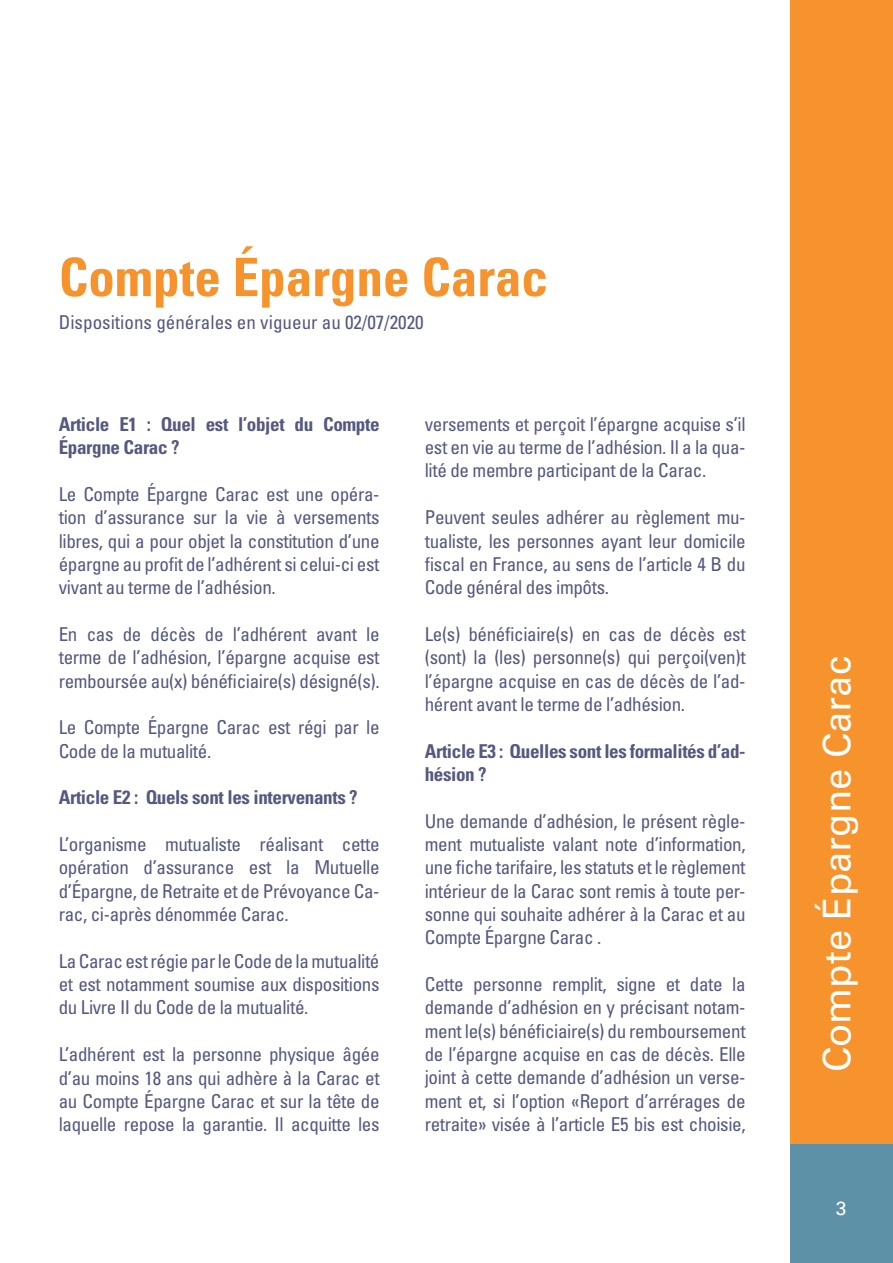
<style>
.page{position:relative;width:893px;height:1263px;background:#fff}
.page>*{position:absolute;margin:0;border:0;box-sizing:border-box;transform-origin:0 0}
.t1{font:700 condensed 53.1px "Univers LT Std";color:#f7932c}
.t2{font:38.25px "Univers LT Std";color:#fff}
.t3{font:condensed 19.05px/23.4px "Univers LT Std";letter-spacing:-.02em;color:#55587f;text-align:justify}
.t4{font:700 condensed 19.05px/23.4px "Univers LT Std";letter-spacing:-.02em;color:#55587f}
.t5{font:condensed 19.05px "Univers LT Std";color:#55587f}
.t6{font:19.05px "Univers LT Std";color:#fff}
</style>
<div class="page">
<div style="left:791px;top:0;width:102px;height:1146px;background:#f7932c"></div>
<div style="left:791px;top:1144px;width:102px;height:119px;background:#5d91a7"></div>
<p class="t1" style="left:59px;top:245px;width:491px">Compte Épargne Carac</p>
<p class="t5" style="left:59px;top:310px;width:366px">Dispositions générales en vigueur au 02/07/2020</p>
<p class="t4" style="left:59px;top:412px;width:322px">Article E1 : Quel est l’objet du Compte<br>Épargne Carac ?</p>
<p class="t3" style="left:59px;top:482px;width:322px">Le Compte Épargne Carac est une opéra&shy;tion d’assurance sur la vie à versements libres, qui a pour objet la constitution d’une épargne au profit de l’adhérent si celui-ci est vivant au terme de l’adhésion.</p>
<p class="t3" style="left:59px;top:622px;width:322px">En cas de décès de l’adhérent avant le terme de l’adhésion, l’épargne acquise est remboursée au(x) bénéficiaire(s) désigné(s).</p>
<p class="t3" style="left:59px;top:716px;width:322px">Le Compte Épargne Carac est régi par le<br>Code de la mutualité.</p>
<p class="t4" style="left:59px;top:786px;width:301px">Article E2 : Quels sont les intervenants ?</p>
<p class="t3" style="left:59px;top:832px;width:322px">L’organisme mutualiste réalisant cette opération d’assurance est la Mutuelle d’Épargne, de Retraite et de Prévoyance Ca&shy;rac, ci-après dénommée Carac.</p>
<p class="t3" style="left:59px;top:949px;width:322px">La Carac est régie par le Code de la mutualité et est notamment soumise aux dispositions du Livre II du Code de la mutualité.</p>
<p class="t3" style="left:59px;top:1042px;width:322px">L’adhérent est la personne physique âgée d’au moins 18 ans qui adhère à la Carac et au Compte Épargne Carac et sur la tête de laquelle repose la garantie. Il acquitte les</p>
<p class="t3" style="left:425px;top:412px;width:322px">versements et perçoit l’épargne acquise s’il est en vie au terme de l’adhésion. Il a la qua&shy;lité de membre participant de la Carac.</p>
<p class="t3" style="left:425px;top:505px;width:322px">Peuvent seules adhérer au règlement mu&shy;tualiste, les personnes ayant leur domicile fiscal en France, au sens de l’article 4 B du Code général des impôts.</p>
<p class="t3" style="left:425px;top:622px;width:322px">Le(s) bénéficiaire(s) en cas de décès est (sont) la (les) personne(s) qui perçoi(ven)t l’épargne acquise en cas de décès de l’ad&shy;hérent avant le terme de l’adhésion.</p>
<p class="t4" style="left:425px;top:739px;width:322px">Article E3 : Quelles sont les formalités d’ad&shy;hésion ?</p>
<p class="t3" style="left:425px;top:809px;width:322px">Une demande d’adhésion, le présent règle&shy;ment mutualiste valant note d’information, une fiche tarifaire, les statuts et le règlement intérieur de la Carac sont remis à toute per&shy;sonne qui souhaite adhérer à la Carac et au Compte Épargne Carac .</p>
<p class="t3" style="left:425px;top:972px;width:322px">Cette personne remplit, signe et date la demande d’adhésion en y précisant notam&shy;ment le(s) bénéficiaire(s) du remboursement de l’épargne acquise en cas de décès. Elle joint à cette demande d’adhésion un verse&shy;ment et, si l’option «Report d’arrérages de retraite» visée à l’article E5 bis est choisie,</p>
<p class="t2" style="left:814px;top:1072px;width:418px;rotate:-90deg">Compte Épargne Carac</p>
<p class="t6" style="left:836px;top:1197px;width:12px">3</p>
</div>
